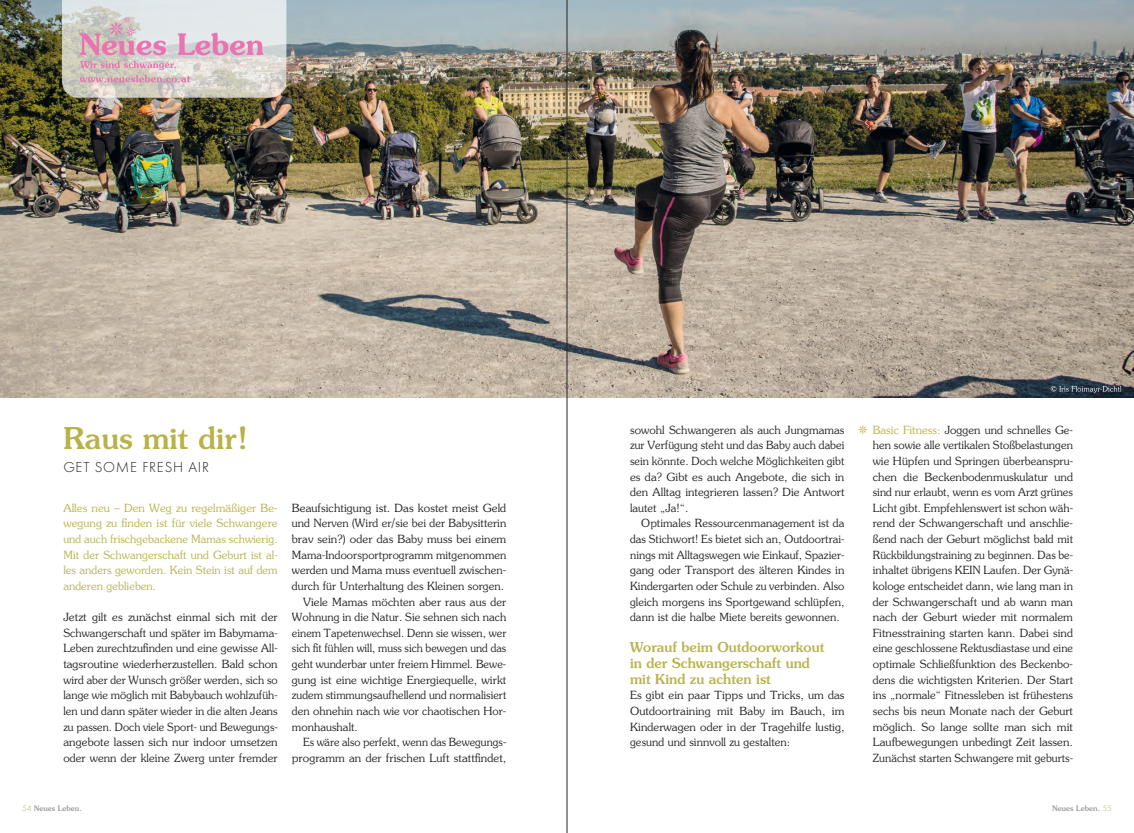
<style>
.page{position:relative;width:1134px;height:833px;background:#fff}
.page>*{position:absolute;margin:0;border:0;box-sizing:border-box;transform-origin:0 0}
.t1{font:500 30px "Souvenir";letter-spacing:.01em;color:#b8b349}
.t2{font:300 15px "Futura EF";letter-spacing:.05em;color:#242423}
.t3{font:500 13.75px/15.6px "Souvenir";letter-spacing:.005em;color:#b8b349}
.t4{font:300 11.25px/15.6px "Souvenir";letter-spacing:.005em;color:#242423;text-align:justify}
.t5{font:300 11.25px/15.6px "Souvenir";letter-spacing:.005em;color:#b8b349;text-align:justify}
.t6{font:500 7.5px "Souvenir";letter-spacing:.01em;color:#999}
.s1{font-family:"Helvetica";font-size:12.5px}
.s2{font-family:"Bluemchen";font-weight:400;font-size:12.5px;color:#b8b349}
.s3{color:#b8b349}
.s4{font-family:"Futura";font-weight:300;color:#b8b349}
</style>
<div class="page">
<img style="left:0;top:0;width:1134px;height:398px">
<svg style="left:1051px;top:386px;width:70px;height:7px"></svg>
<svg style="left:62px;top:0;width:224px;height:98px;background:#d9ced0"></svg>
<hr style="left:567px;top:0;width:1px;height:833px;background:#242423">
<h1 class="t1" style="left:63px;top:420px;width:186px">Raus mit dir!</h1>
<h2 class="t2" style="left:63px;top:459px;width:147px">GET SOME FRESH AIR</h2>
<p class="t5" style="left:63px;top:499px;width:216px">Alles neu – Den Weg zu regelmäßiger Be&shy;wegung zu finden ist für viele Schwangere und auch frischgebackene Mamas schwierig.<br>Mit der Schwangerschaft und Geburt ist al&shy;les anders geworden. Kein Stein ist auf dem anderen geblieben.</p>
<p class="t4" style="left:63px;top:609px;width:216px">Jetzt gilt es zunächst einmal sich mit der Schwangerschaft und später im Babymama-Leben zurechtzufinden und eine gewisse All&shy;tagsroutine wiederherzustellen. Bald schon wird aber der Wunsch größer werden, sich so lange wie möglich mit Babybauch wohlzufüh&shy;len und dann später wieder in die alten Jeans zu passen. Doch viele Sport- und Bewegungs&shy;angebote lassen sich nur indoor umsetzen oder wenn der kleine Zwerg unter fremder</p>
<p class="t4" style="left:292px;top:499px;width:216px">Beaufsichtigung ist. Das kostet meist Geld</p>
<p class="t4" style="left:292px;top:515px;width:216px">und Nerven (Wird er<span class="s1">/</span>sie bei der Babysitterin</p>
<p class="t4" style="left:292px;top:531px;width:216px">brav sein?) oder das Baby muss bei einem</p>
<p class="t4" style="left:292px;top:546px;width:216px">Mama-Indoorsportprogramm mitgenommen</p>
<p class="t4" style="left:292px;top:562px;width:216px">werden und Mama muss eventuell zwischen-</p>
<p class="t4" style="left:292px;top:578px;width:214px">durch für Unterhaltung des Kleinen sorgen.</p>
<p class="t4" style="left:303px;top:593px;width:205px">Viele Mamas möchten aber raus aus der</p>
<p class="t4" style="left:292px;top:609px;width:216px">Wohnung in die Natur. Sie sehnen sich nach</p>
<p class="t4" style="left:292px;top:624px;width:216px">einem Tapetenwechsel. Denn sie wissen, wer</p>
<p class="t4" style="left:292px;top:640px;width:216px">sich fit fühlen will, muss sich bewegen und das</p>
<p class="t4" style="left:292px;top:656px;width:216px">geht wunderbar unter freiem Himmel. Bewe-</p>
<p class="t4" style="left:292px;top:671px;width:216px">gung ist eine wichtige Energiequelle, wirkt</p>
<p class="t4" style="left:292px;top:687px;width:216px">zudem stimmungsaufhellend und normalisiert</p>
<p class="t4" style="left:292px;top:703px;width:216px">den ohnehin nach wie vor chaotischen Hor-</p>
<p class="t4" style="left:292px;top:718px;width:68px">monhaushalt.</p>
<p class="t4" style="left:303px;top:734px;width:205px">Es wäre also perfekt, wenn das Bewegungs-</p>
<p class="t4" style="left:292px;top:749px;width:216px">programm an der frischen Luft stattfindet,</p>
<p class="t4" style="left:630px;top:421px;width:216px">sowohl Schwangeren als auch Jungmamas zur Verfügung steht und das Baby auch dabei sein könnte. Doch welche Möglichkeiten gibt es da? Gibt es auch Angebote, die sich in den Alltag integrieren lassen? Die Antwort lautet „Ja!“.</p>
<p class="t4" style="left:630px;top:515px;width:216px;text-indent:11px">Optimales Ressourcenmanagement ist da das Stichwort! Es bietet sich an, Outdoortrai&shy;nings mit Alltagswegen wie Einkauf, Spazier&shy;gang oder Transport des älteren Kindes in Kindergarten oder Schule zu verbinden. Also gleich morgens ins Sportgewand schlüpfen, dann ist die halbe Miete bereits gewonnen.</p>
<p class="t3" style="left:630px;top:639px;width:196px">Worauf beim Outdoorworkout in der Schwangerschaft und mit Kind zu achten ist</p>
<p class="t4" style="left:630px;top:687px;width:216px">Es gibt ein paar Tipps und Tricks, um das Outdoortraining mit Baby im Bauch, im Kinderwagen oder in der Tragehilfe lustig, gesund und sinnvoll zu gestalten:</p>
<p class="t4" style="left:873px;top:421px;width:202px;text-indent:-14px"><span class="s2">B</span> <span class="s3">Basic Fitness:</span> Joggen und schnelles Ge&shy;hen sowie alle vertikalen Stoßbelastungen wie Hüpfen und Springen überbeanspru&shy;chen die Beckenbodenmuskulatur und sind nur erlaubt, wenn es vom Arzt grünes Licht gibt. Empfehlenswert ist schon wäh&shy;rend der Schwangerschaft und anschlie&shy;ßend nach der Geburt möglichst bald mit Rückbildungstraining zu beginnen. Das be&shy;inhaltet übrigens KEIN Laufen. Der Gynä&shy;kologe entscheidet dann, wie lang man in der Schwangerschaft und ab wann man nach der Geburt wieder mit normalem Fitnesstraining starten kann. Dabei sind eine geschlossene Rektusdiastase und eine optimale Schließfunktion des Beckenbo&shy;dens die wichtigsten Kriterien. Der Start ins „normale“ Fitnessleben ist frühestens sechs bis neun Monate nach der Geburt möglich. So lange sollte man sich mit Laufbewegungen unbedingt Zeit lassen.<br>Zunächst starten Schwangere mit geburts-</p>
<p class="t6" style="left:22px;top:803px;width:61px"><span class="s4">54</span> Neues Leben.</p>
<p class="t6" style="left:1052px;top:803px;width:61px">Neues Leben. <span class="s4">55</span></p>
</div>
